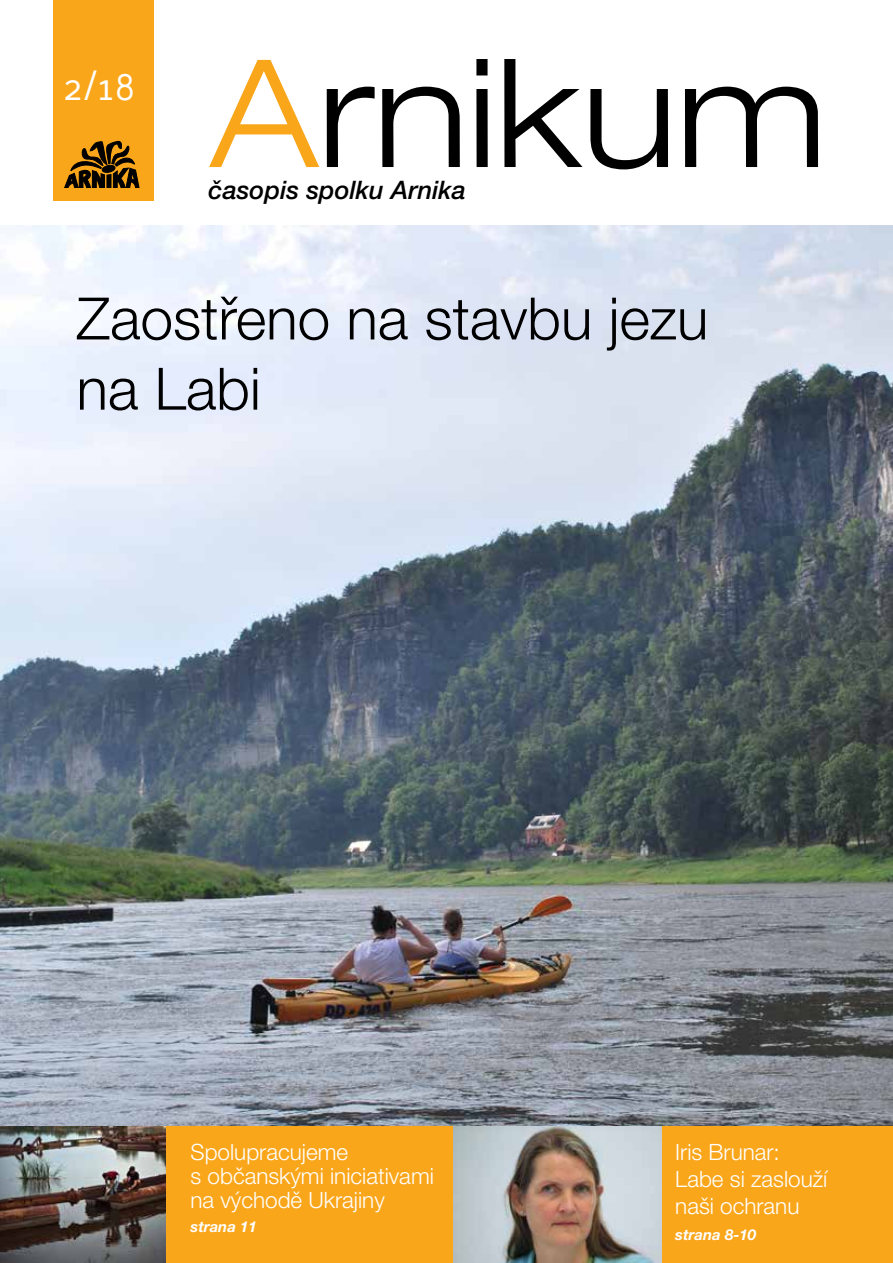
<style>
.page{position:relative;width:893px;height:1263px;background:#fff}
.page>*{position:absolute;margin:0;border:0;box-sizing:border-box;transform-origin:0 0}
.t1{font:300 expanded 150px "Helvetica Neue LT Pro";color:#000}
.t2{font:300 58.5px/70.2px "Helvetica Neue LT Pro";color:#000}
.t3{font:34.5px "Lacuna";color:#fff}
.t4{font:italic 500 25.5px "Helvetica Neue LT Pro";color:#000}
.t5{font:300 22.5px/27px "Helvetica Neue LT Pro";color:#fff}
.t6{font:italic 700 15px "Helvetica Neue LT Pro";color:#fff}
.s1{color:#faa61a}
</style>
<div class="page">
<img style="left:0;top:225px;width:893px;height:902px">
<div style="left:53px;top:0;width:100px;height:200px;background:#faa61a"></div>
<svg style="left:64px;top:140px;width:76px;height:48px"></svg>
<div style="left:0;top:1127px;width:893px;height:136px;background:#faa61a"></div>
<img style="left:454px;top:1127px;width:207px;height:136px">
<img style="left:0;top:1127px;width:166px;height:136px">
<h3 class="t3" style="left:63px;top:65px;width:74px">2/18</h3>
<h1 class="t1" style="left:210px;top:24px;width:618px"><span class="s1">A</span>rnikum</h1>
<p class="t4" style="left:209px;top:175px;width:259px">časopis spolku Arnika</p>
<h2 class="t2" style="left:77px;top:282px;width:633px">Zaostřeno na stavbu jezu na Labi</h2>
<p class="t5" style="left:191px;top:1139px;width:245px;line-height:24px">Spolupracujeme<br>s občanskými iniciativami na východě Ukrajiny</p>
<p class="t6" style="left:191px;top:1217px;width:68px">strana 11</p>
<p class="t5" style="left:675px;top:1138px;width:154px">Iris Brunar:<br>Labe si zaslouží naši ochranu</p>
<p class="t6" style="left:675px;top:1225px;width:82px">strana 8-10</p>
</div>
